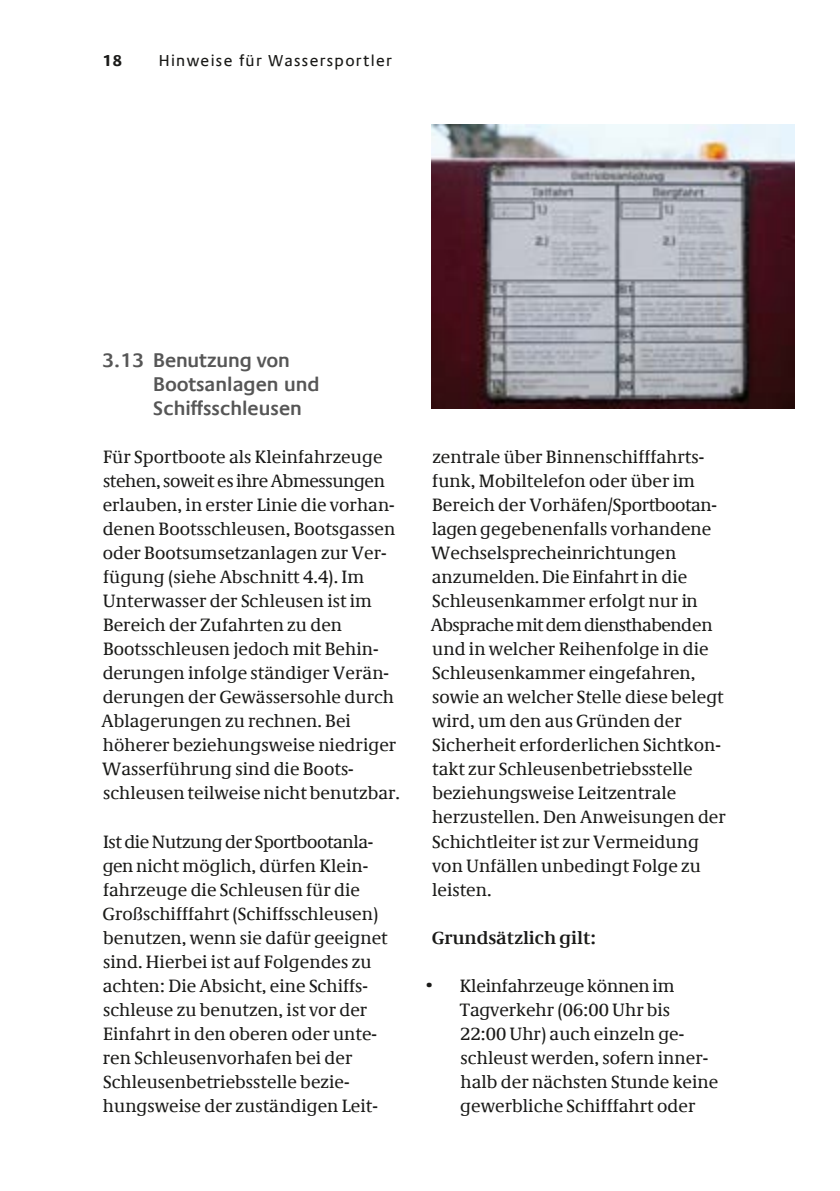
<style>
.page{position:relative;width:840px;height:1191px;background:#fff}
.page>*{position:absolute;margin:0;border:0;box-sizing:border-box;transform-origin:0 0}
.t1{font:600 20px/24px "Praxis Com";color:#565656}
.t2{font:18px/24px "Demos Com";letter-spacing:.005em;color:#1a1a18}
.t3{font:700 18px "Demos Com";letter-spacing:.005em;color:#1a1a18}
.t4{font:16px "Praxis Com";letter-spacing:.08em;color:#1a1a18}
.t5{font:700 16px "Praxis Com";color:#1a1a18}
</style>
<div class="page">
<img style="left:431px;top:125px;width:363px;height:284px">
<p class="t5" style="left:102px;top:51px;width:22px">18</p>
<p class="t4" style="left:159px;top:51px;width:234px">Hinweise für Wassersportler</p>
<p class="t1" style="left:153px;top:348px;width:168px;text-indent:-51px">3.13 Benutzung von<br>Bootsanlagen und<br>Schiffsschleusen</p>
<p class="t2" style="left:101px;top:445px;width:300px">Für Sportboote als Kleinfahrzeuge stehen, soweit es ihre Abmessungen erlauben, in erster Linie die vorhan&shy;denen Bootsschleusen, Bootsgassen oder Bootsumsetzanlagen zur Ver&shy;fügung (siehe Abschnitt 4.4). Im Unterwasser der Schleusen ist im Bereich der Zufahrten zu den Bootsschleusen jedoch mit Behin&shy;derungen infolge ständiger Verän&shy;derungen der Gewässersohle durch Ablagerungen zu rechnen. Bei höherer beziehungsweise niedriger Wasserführung sind die Boots&shy;schleusen teilweise nicht benutzbar.</p>
<p class="t2" style="left:103px;top:829px;width:286px">Ist die Nutzung der Sportbootanla&shy;gen nicht möglich, dürfen Klein&shy;fahrzeuge die Schleusen für die Großschifffahrt (Schiffsschleusen) benutzen, wenn sie dafür geeignet sind. Hierbei ist auf Folgendes zu achten: Die Absicht, eine Schiffs&shy;schleuse zu benutzen, ist vor der Einfahrt in den oberen oder unte&shy;ren Schleusenvorhafen bei der Schleusenbetriebsstelle bezie&shy;hungsweise der zuständigen Leit-</p>
<p class="t2" style="left:430px;top:445px;width:296px">zentrale über Binnenschifffahrts&shy;funk, Mobiltelefon oder über im<br>Bereich der Vorhäfen/Sportbootan&shy;lagen gegebenenfalls vorhandene<br>Wechselsprecheinrichtungen anzumelden. Die Einfahrt in die<br>Schleusenkammer erfolgt nur in<br>Absprache mit dem diensthabenden und in welcher Reihenfolge in die<br>Schleusenkammer eingefahren, sowie an welcher Stelle diese belegt wird, um den aus Gründen der<br>Sicherheit erforderlichen Sichtkon&shy;takt zur Schleusenbetriebsstelle beziehungsweise Leitzentrale herzustellen. Den Anweisungen der<br>Schichtleiter ist zur Vermeidung von Unfällen unbedingt Folge zu leisten.</p>
<p class="t3" style="left:431px;top:927px;width:165px">Grundsätzlich gilt:</p>
<p class="t2" style="left:459px;top:974px;width:260px;text-indent:-34px">• Kleinfahrzeuge können im<br>Tagverkehr (06:00 Uhr bis<br>22:00 Uhr) auch einzeln ge&shy;schleust werden, sofern inner&shy;halb der nächsten Stunde keine gewerbliche Schifffahrt oder</p>
</div>
